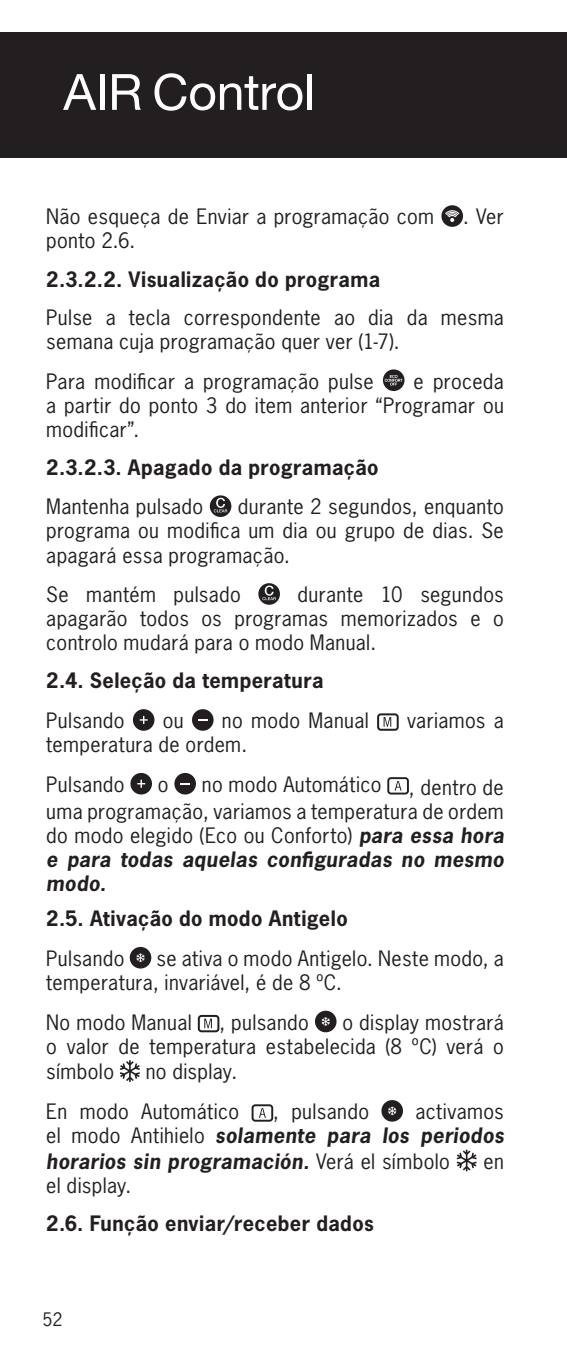
<style>
.page{position:relative;width:567px;height:1347px;background:#fff}
.page>*{position:absolute;margin:0;border:0;box-sizing:border-box;transform-origin:0 0}
.t1{font:50px "Helvetica Neue";letter-spacing:-.005em;color:#fff}
.t2{font:20px/24px "News Gothic Std";letter-spacing:.02em;color:#231f20;text-align:justify}
.t3{font:700 20px "News Gothic Std";letter-spacing:.02em;color:#231f20}
.t4{font:italic 700 20px/24.8px "News Gothic Std";letter-spacing:.02em;color:#231f20;text-align:justify}
.t5{font:17.5px "News Gothic";color:#231f20}
.s1{font-weight:700;font-style:italic}
.s2{font-weight:400;font-style:normal}
</style>
<div class="page">
<div style="left:0;top:32px;width:567px;height:126px;background:#231f20"></div>
<svg style="left:441px;top:205px;width:22px;height:22px"></svg>
<div style="left:383px;top:369px;width:21px;height:22px;background:#231f20;border-radius:50%"></div>
<svg style="left:385px;top:375px;width:18px;height:10px"></svg>
<svg style="left:210px;top:495px;width:21px;height:22px"></svg>
<svg style="left:214px;top:498px;width:13px;height:14px"></svg>
<svg style="left:258px;top:583px;width:22px;height:22px"></svg>
<svg style="left:262px;top:585px;width:14px;height:15px"></svg>
<div style="left:133px;top:709px;width:21px;height:21px;background:#231f20;border-radius:50%"></div>
<svg style="left:140px;top:716px;width:8px;height:8px"></svg>
<div style="left:192px;top:709px;width:22px;height:21px;background:#231f20;border-radius:50%"></div>
<svg style="left:377px;top:713px;width:22px;height:17px"></svg>
<div style="left:130px;top:773px;width:22px;height:21px;background:#231f20;border-radius:50%"></div>
<svg style="left:137px;top:779px;width:8px;height:8px"></svg>
<div style="left:174px;top:773px;width:22px;height:21px;background:#231f20;border-radius:50%"></div>
<svg style="left:387px;top:777px;width:22px;height:17px"></svg>
<div style="left:130px;top:947px;width:21px;height:21px;background:#231f20;border-radius:50%"></div>
<svg style="left:136px;top:953px;width:9px;height:9px"></svg>
<svg style="left:198px;top:1015px;width:21px;height:17px"></svg>
<div style="left:315px;top:1010px;width:22px;height:22px;background:#231f20;border-radius:50%"></div>
<svg style="left:322px;top:1017px;width:8px;height:8px"></svg>
<svg style="left:120px;top:1060px;width:20px;height:21px"></svg>
<svg style="left:252px;top:1104px;width:21px;height:17px"></svg>
<div style="left:381px;top:1100px;width:22px;height:21px;background:#231f20;border-radius:50%"></div>
<svg style="left:388px;top:1106px;width:8px;height:9px"></svg>
<svg style="left:457px;top:1149px;width:20px;height:22px"></svg>
<h1 class="t1" style="left:63px;top:62px;width:253px">AIR Control</h1>
<p class="t2" style="left:46px;top:205px;width:389px">Não esqueça de Enviar a programação com</p>
<p class="t2" style="left:463px;top:205px;width:42px">. Ver</p>
<p class="t2" style="left:46px;top:229px;width:91px">ponto 2.6.</p>
<p class="t3" style="left:46px;top:266px;width:335px">2.3.2.2. Visualização do programa</p>
<p class="t2" style="left:46px;top:305px;width:459px">Pulse a tecla correspondente ao dia da mesma semana cuja programação quer ver (1-7).</p>
<p class="t2" style="left:46px;top:369px;width:329px">Para modificar a programação pulse</p>
<p class="t2" style="left:46px;top:369px;width:459px;text-indent:367px">e proceda a partir do ponto 3 do item anterior “Programar ou modificar”.</p>
<p class="t3" style="left:46px;top:454px;width:334px">2.3.2.3. Apagado da programação</p>
<p class="t2" style="left:46px;top:495px;width:159px">Mantenha pulsado</p>
<p class="t2" style="left:46px;top:495px;width:459px;text-indent:192px">durante 2 segundos, enquanto programa ou modifica um dia ou grupo de dias. Se apagará essa programação.</p>
<p class="t2" style="left:46px;top:582px;width:196px">Se mantém pulsado</p>
<p class="t2" style="left:46px;top:582px;width:459px;text-indent:251px">durante 10 segundos apagarão todos os programas memorizados e o controlo mudará para o modo Manual.</p>
<p class="t3" style="left:46px;top:667px;width:279px">2.4. Seleção da temperatura</p>
<p class="t2" style="left:46px;top:708px;width:80px">Pulsando</p>
<p class="t2" style="left:163px;top:708px;width:22px">ou</p>
<p class="t2" style="left:222px;top:708px;width:148px">no modo Manual</p>
<p class="t2" style="left:407px;top:708px;width:98px">variamos a</p>
<p class="t2" style="left:46px;top:724px;width:202px;line-height:39.8px">temperatura de ordem.<br>Pulsando</p>
<p class="t2" style="left:158px;top:772px;width:12px">o</p>
<p class="t2" style="left:202px;top:772px;width:181px">no modo Automático</p>
<p class="t2" style="left:46px;top:775px;width:459px;text-indent:363px">, dentro de uma programação, variamos a temperatura de ordem do modo elegido (Eco ou Conforto) <span class="s1">para essa hora e para todas aquelas configuradas no mesmo modo.</span></p>
<p class="t3" style="left:46px;top:905px;width:303px">2.5. Ativação do modo Antigelo</p>
<p class="t2" style="left:46px;top:946px;width:80px">Pulsando</p>
<p class="t2" style="left:46px;top:946px;width:459px;text-indent:110px">se ativa o modo Antigelo. Neste modo, a temperatura, invariável, é de 8 ºC.</p>
<p class="t2" style="left:46px;top:1010px;width:147px">No modo Manual</p>
<p class="t2" style="left:219px;top:1010px;width:91px">, pulsando</p>
<p class="t2" style="left:46px;top:1009px;width:459px;line-height:24.8px;text-indent:296px">o display mostrará o valor de temperatura estabelecida (8 ºC) verá o símbolo</p>
<p class="t2" style="left:46px;top:1051px;width:194px;line-height:39.8px;text-align:right">no display.<br>En modo Automático</p>
<p class="t4" style="left:46px;top:1099px;width:459px;text-indent:369px"><span class="s2">activamos el modo Antihielo</span> solamente para los periodos horarios sin programación. <span class="s2">Verá el símbolo</span></p>
<p class="t2" style="left:273px;top:1099px;width:97px">, pulsando</p>
<p class="t2" style="left:483px;top:1149px;width:22px">en</p>
<p class="t2" style="left:46px;top:1173px;width:87px">el display.</p>
<p class="t3" style="left:46px;top:1210px;width:329px">2.6. Função enviar/receber dados</p>
<p class="t5" style="left:43px;top:1307px;width:22px">52</p>
</div>
